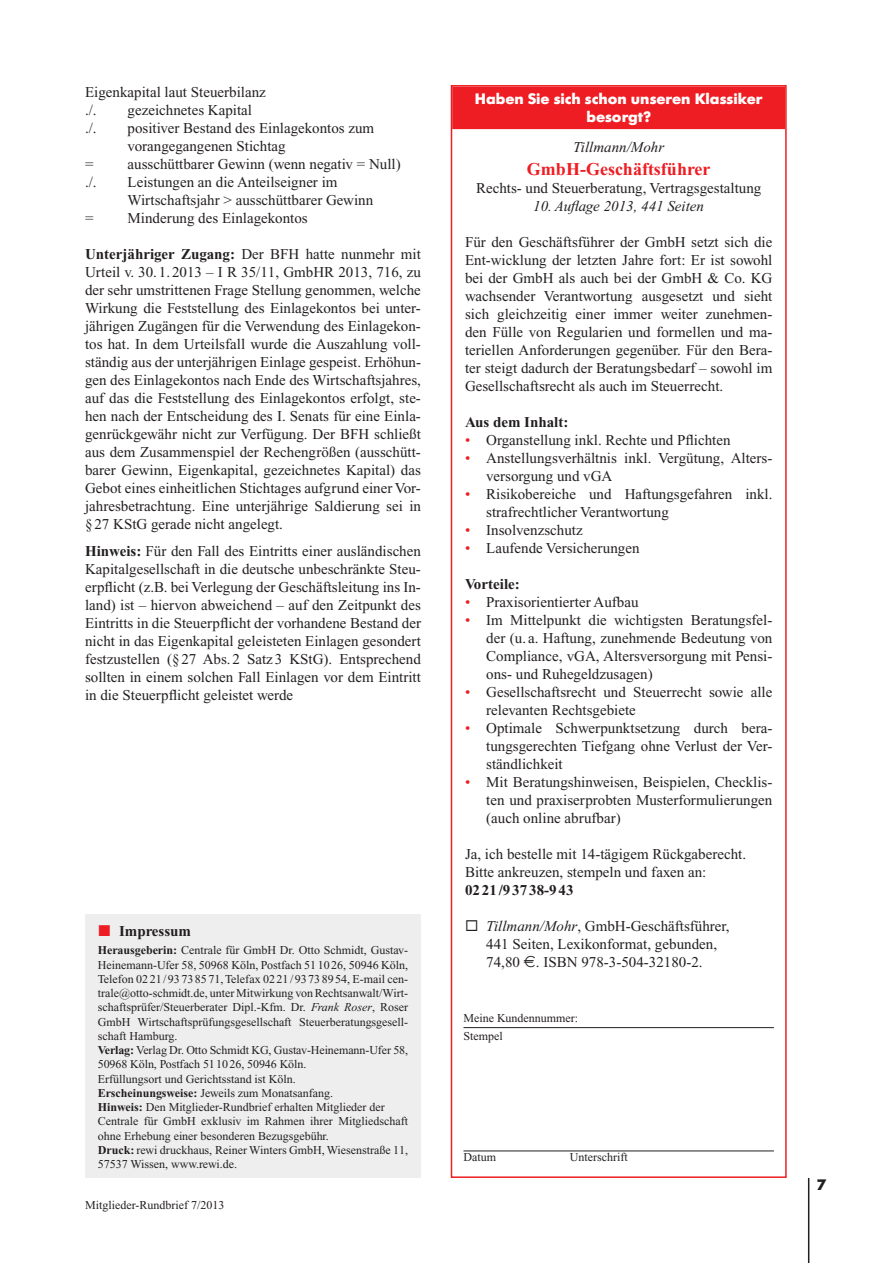
<style>
.page{position:relative;width:893px;height:1263px;background:#fff}
.page>*{position:absolute;margin:0;border:0;box-sizing:border-box;transform-origin:0 0}
.t1{font:700 18px "Times New Roman";color:#ee1d23}
.t2{font:15px/18px "Times New Roman";color:#231f20}
.t3{font:700 15px "Times New Roman";color:#231f20}
.t4{font:700 15px/18px "Futura BQ";color:#fff;text-align:center}
.t5{font:italic 15px "Times New Roman";color:#231f20}
.t6{font:700 15px "Futura BQ";color:#231f20}
.t7{font:12px/14.2px "Times New Roman";color:#231f20}
.s1{font-weight:700}
.s2{font-style:italic}
.s3{color:#ee1d23}
.s4{font-family:"EURO";font-size:14.25px}
</style>
<div class="page">
<hr style="left:808px;top:1178px;width:1px;height:85px;background:#231f20">
<div style="left:85px;top:914px;width:336px;height:264px;background:#eeeeef"></div>
<div style="left:452px;top:87px;width:333px;height:42px;background:#ee1d23"></div>
<div style="left:451px;top:85px;width:336px;height:1093px;border:2px solid #ee1d23"></div>
<hr style="left:463px;top:1027px;width:311px;height:1px;background:#231f20">
<hr style="left:463px;top:1151px;width:311px;height:1px;background:#231f20">
<p class="t2" style="left:85px;top:83px;width:182px">Eigenkapital laut Steuerbilanz ./.</p>
<p class="t2" style="left:128px;top:101px;width:126px">gezeichnetes Kapital</p>
<p class="t2" style="left:85px;top:119px;width:13px">./.</p>
<p class="t2" style="left:128px;top:119px;width:248px">positiver Bestand des Einlagekontos zum vorangegangenen Stichtag</p>
<p class="t2" style="left:85px;top:155px;width:10px">=</p>
<p class="t2" style="left:128px;top:155px;width:275px">ausschüttbarer Gewinn (wenn negativ = Null)</p>
<p class="t2" style="left:85px;top:173px;width:13px">./.</p>
<p class="t2" style="left:128px;top:173px;width:247px">Leistungen an die Anteilseigner im<br>Wirtschaftsjahr &gt; ausschüttbarer Gewinn</p>
<p class="t2" style="left:85px;top:209px;width:10px">=</p>
<p class="t2" style="left:128px;top:209px;width:182px">Minderung des Einlagekontos</p>
<p class="t2" style="left:85px;top:245px;width:337px;text-align:justify"><span class="s1">Unterjähriger Zugang:</span> Der BFH hatte nunmehr mit Urteil v. 30.1.2013 – I R 35/11, GmbHR 2013, 716, zu der sehr umstrittenen Frage Stellung genommen, welche Wirkung die Feststellung des Einlagekontos bei unter&shy;jährigen Zugängen für die Verwendung des Einlagekon&shy;tos hat. In dem Urteilsfall wurde die Auszahlung voll&shy;ständig aus der unterjährigen Einlage gespeist. Erhöhun&shy;gen des Einlagekontos nach Ende des Wirtschaftsjahres, auf das die Feststellung des Einlagekontos erfolgt, ste&shy;hen nach der Entscheidung des I. Senats für eine Einla&shy;genrückgewähr nicht zur Verfügung. Der BFH schließt aus dem Zusammenspiel der Rechengrößen (ausschütt&shy;barer Gewinn, Eigenkapital, gezeichnetes Kapital) das Gebot eines einheitlichen Stichtages aufgrund einer Vor&shy;jahresbetrachtung. Eine unterjährige Saldierung sei in §27 KStG gerade nicht angelegt.</p>
<p class="t2" style="left:85px;top:542px;width:337px;text-align:justify"><span class="s1">Hinweis:</span> Für den Fall des Eintritts einer ausländischen Kapitalgesellschaft in die deutsche unbeschränkte Steu&shy;erpflicht (z.B. bei Verlegung der Geschäftsleitung ins In&shy;land) ist – hiervon abweichend – auf den Zeitpunkt des Eintritts in die Steuerpflicht der vorhandene Bestand der nicht in das Eigenkapital geleisteten Einlagen gesondert festzustellen (§27 Abs. 2 Satz3 KStG). Entsprechend sollten in einem solchen Fall Einlagen vor dem Eintritt in die Steuerpflicht geleistet werde</p>
<p class="t3" style="left:119px;top:922px;width:74px">Impressum</p>
<p class="t7" style="left:98px;top:943px;width:312px"><span class="s1">Herausgeberin:</span> Centrale für GmbH Dr. Otto Schmidt, Gustav-Heinemann-Ufer 58, 50968 Köln, Postfach 51 1026, 50946 Köln, Telefon 0221/93738571, Telefax 0221/93738954, E-mail cen&shy;trale@otto-schmidt.de, unter Mitwirkung von Rechtsanwalt/Wirt&shy;schaftsprüfer/Steuerberater Dipl.-Kfm. Dr. <span class="s2">Frank Roser</span>, Roser GmbH Wirtschaftsprüfungsgesellschaft Steuerberatungsgesell&shy;schaft Hamburg.<br><span class="s1">Verlag:</span> Verlag Dr. Otto Schmidt KG, Gustav-Heinemann-Ufer 58, 50968 Köln, Postfach 511026, 50946 Köln.<br>Erfüllungsort und Gerichtsstand ist Köln.<br><span class="s1">Erscheinungsweise:</span> Jeweils zum Monatsanfang.<br><span class="s1">Hinweis:</span> Den Mitglieder-Rundbrief erhalten Mitglieder der Centrale für GmbH exklusiv im Rahmen ihrer Mitgliedschaft ohne Erhebung einer besonderen Bezugsgebühr.<br><span class="s1">Druck:</span> rewi druckhaus, Reiner Winters GmbH, Wiesenstraße 11, 57537 Wissen, www.rewi.de.</p>
<p class="t7" style="left:85px;top:1197px;width:141px">Mitglieder-Rundbrief 7/2013</p>
<p class="t4" style="left:475px;top:90px;width:289px">Haben Sie sich schon unseren Klassiker besorgt?</p>
<p class="t5" style="left:573px;top:139px;width:93px">Tillmann/Mohr</p>
<p class="t1" style="left:527px;top:159px;width:185px">GmbH-Geschäftsführer</p>
<p class="t2" style="left:476px;top:179px;width:287px">Rechts- und Steuerberatung, Vertragsgestaltung</p>
<p class="t5" style="left:533px;top:198px;width:172px">10. Auflage 2013, 441 Seiten</p>
<p class="t2" style="left:465px;top:233px;width:309px;text-align:justify">Für den Geschäftsführer der GmbH setzt sich die Ent-wicklung der letzten Jahre fort: Er ist sowohl bei der GmbH als auch bei der GmbH &amp; Co. KG wachsender Verantwortung ausgesetzt und sieht sich gleichzeitig einer immer weiter zunehmen&shy;den Fülle von Regularien und formellen und ma&shy;teriellen Anforderungen gegenüber. Für den Bera&shy;ter steigt dadurch der Beratungsbedarf – sowohl im Gesellschaftsrecht als auch im Steuerrecht.</p>
<p class="t3" style="left:465px;top:414px;width:105px">Aus dem Inhalt:</p>
<p class="t2" style="left:465px;top:431px;width:267px"><span class="s3">•</span> Organstellung inkl. Rechte und Pflichten</p>
<p class="t2" style="left:486px;top:449px;width:288px;text-indent:-21px"><span class="s3">•</span> Anstellungsverhältnis inkl. Vergütung, Alters&shy;versorgung und vGA</p>
<p class="t2" style="left:486px;top:485px;width:288px;text-indent:-21px"><span class="s3">•</span> Risikobereiche und Haftungsgefahren inkl. strafrechtlicher Verantwortung</p>
<p class="t2" style="left:465px;top:521px;width:119px"><span class="s3">•</span> Insolvenzschutz</p>
<p class="t2" style="left:465px;top:539px;width:176px"><span class="s3">•</span> Laufende Versicherungen</p>
<p class="t3" style="left:465px;top:576px;width:56px">Vorteile:</p>
<p class="t2" style="left:465px;top:593px;width:175px"><span class="s3">•</span> Praxisorientierter Aufbau</p>
<p class="t2" style="left:486px;top:611px;width:288px;text-align:justify;text-indent:-21px"><span class="s3">•</span> Im Mittelpunkt die wichtigsten Beratungsfel&shy;der (u. a. Haftung, zunehmende Bedeutung von Compliance, vGA, Altersversorgung mit Pensi&shy;ons- und Ruhegeldzusagen)</p>
<p class="t2" style="left:486px;top:683px;width:288px;text-indent:-21px"><span class="s3">•</span> Gesellschaftsrecht und Steuerrecht sowie alle relevanten Rechtsgebiete</p>
<p class="t2" style="left:486px;top:719px;width:288px;text-align:justify;text-indent:-21px"><span class="s3">•</span> Optimale Schwerpunktsetzung durch bera&shy;tungsgerechten Tiefgang ohne Verlust der Ver&shy;ständlichkeit</p>
<p class="t2" style="left:486px;top:773px;width:288px;text-align:justify;text-indent:-21px"><span class="s3">•</span> Mit Beratungshinweisen, Beispielen, Checklis&shy;ten und praxiserprobten Musterformulierungen (auch online abrufbar)</p>
<p class="t2" style="left:465px;top:845px;width:283px">Ja, ich bestelle mit 14-tägigem Rückgaberecht.<br>Bitte ankreuzen, stempeln und faxen an:</p>
<p class="t3" style="left:465px;top:882px;width:110px">02 21 /9 37 38-9 43</p>
<p class="t2" style="left:486px;top:917px;width:245px"><span class="s2">Tillmann/Mohr</span>, GmbH-Geschäftsführer,<br>441 Seiten, Lexikonformat, gebunden,<br>74,80 <span class="s4">2</span>. ISBN 978-3-504-32180-2.</p>
<p class="t7" style="left:463px;top:1008px;width:116px;line-height:18px">Meine Kundennummer:<br>Stempel</p>
<p class="t7" style="left:463px;top:1150px;width:34px">Datum</p>
<p class="t7" style="left:570px;top:1150px;width:59px">Unterschrift</p>
<p class="t6" style="left:816px;top:1175px;width:12px">7</p>
</div>
